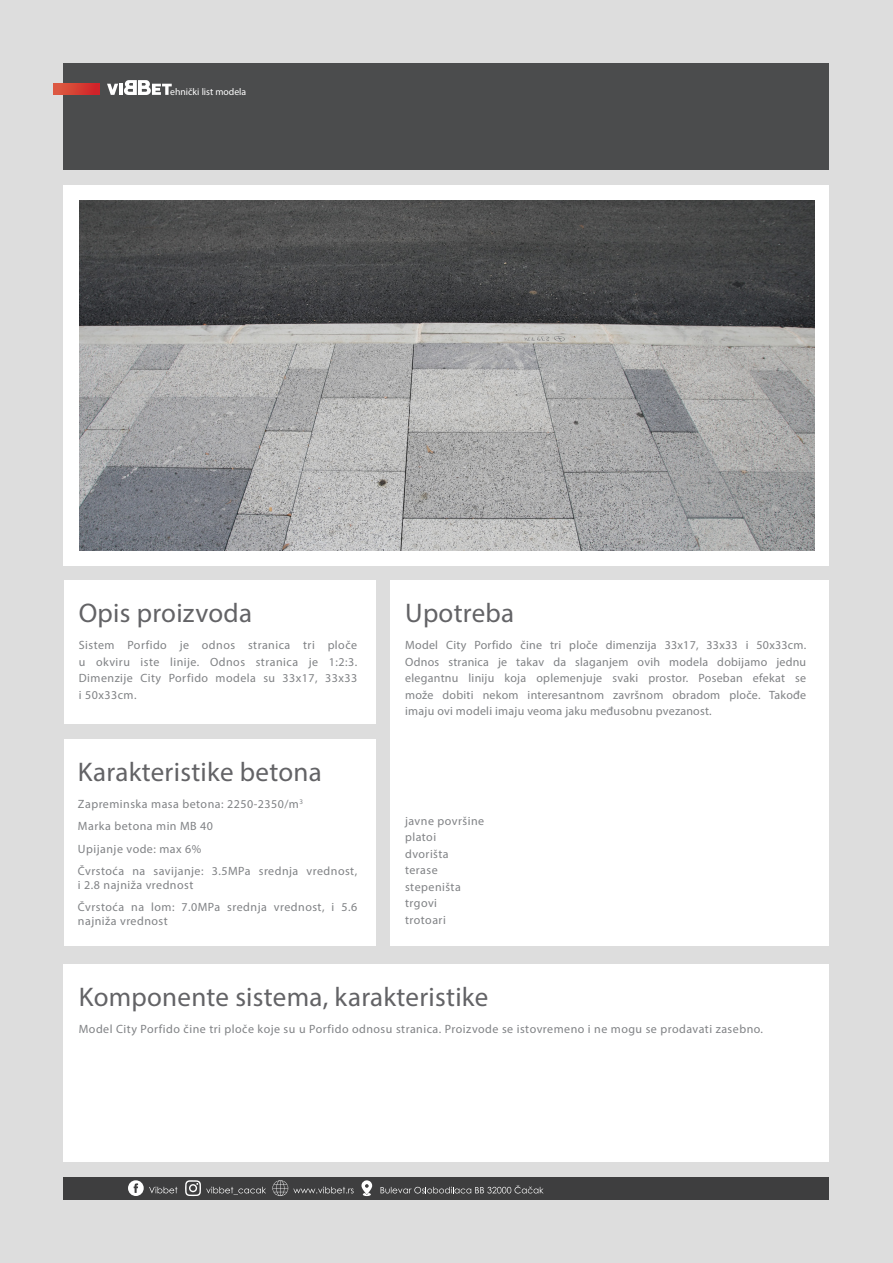
<style>
.page{position:relative;width:893px;height:1263px;background:#ddd}
.page>*{position:absolute;margin:0;border:0;box-sizing:border-box;transform-origin:0 0}
.Podnaslov_tamno{font:27px "Myriad Pro";letter-spacing:.01em;color:#636366}
.Glavni_text_svetlo{font:12px/16.5px "Myriad Pro";letter-spacing:.04em;color:#808285;text-align:justify}
.Pomoćni_text_svetlo{font:9.75px "Myriad Pro";color:#fff}
</style>
<div class="page">
<div style="left:64px;top:64px;width:765px;height:106px;background:#4b4c4d"></div>
<div style="left:64px;top:580px;width:311px;height:144px;background:#fff"></div>
<div style="left:64px;top:185px;width:765px;height:380px;background:#fff"></div>
<div style="left:64px;top:964px;width:765px;height:198px;background:#fff"></div>
<div style="left:64px;top:739px;width:311px;height:207px;background:#fff"></div>
<div style="left:390px;top:580px;width:439px;height:366px;background:#fff"></div>
<svg style="left:107px;top:80px;width:65px;height:15px"></svg>
<div style="left:64px;top:1177px;width:765px;height:22px;background:#3e3e3f"></div>
<svg style="left:381px;top:1185px;width:163px;height:8px"></svg>
<svg style="left:361px;top:1180px;width:11px;height:16px"></svg>
<svg style="left:272px;top:1180px;width:82px;height:16px"></svg>
<svg style="left:128px;top:1180px;width:49px;height:16px"></svg>
<svg style="left:185px;top:1180px;width:81px;height:16px"></svg>
<img style="left:79px;top:200px;width:735px;height:350px">
<svg style="left:54px;top:84px;width:46px;height:11px"></svg>
<p class="Pomoćni_text_svetlo" style="left:170px;top:86px;width:78px">ehnički list modela</p>
<p class="Podnaslov_tamno" style="left:79px;top:596px;width:175px">Opis proizvoda</p>
<p class="Podnaslov_tamno" style="left:405px;top:596px;width:110px">Upotreba</p>
<p class="Glavni_text_svetlo" style="left:79px;top:637px;width:280px">Sistem Porfido je odnos stranica tri ploče u okviru iste linije. Odnos stranica je 1:2:3.<br>Dimenzije City Porfido modela su 33x17, 33x33 i 50x33cm.</p>
<p class="Podnaslov_tamno" style="left:78px;top:755px;width:245px">Karakteristike betona</p>
<p class="Glavni_text_svetlo" style="left:78px;top:795px;width:227px">Zapreminska masa betona: 2250-2350/m<sup>3</sup></p>
<p class="Glavni_text_svetlo" style="left:78px;top:818px;width:137px">Marka betona min MB 40</p>
<p class="Glavni_text_svetlo" style="left:78px;top:840px;width:125px">Upijanje vode: max 6%</p>
<p class="Glavni_text_svetlo" style="left:78px;top:864px;width:281px;line-height:13.5px">Čvrstoća na savijanje: 3.5MPa srednja vrednost, i 2.8 najniža vrednost</p>
<p class="Glavni_text_svetlo" style="left:78px;top:900px;width:281px;line-height:13.5px">Čvrstoća na lom: 7.0MPa srednja vrednost, i 5.6 najniža vrednost</p>
<p class="Glavni_text_svetlo" style="left:405px;top:637px;width:402px">Model City Porfido čine tri ploče dimenzija 33x17, 33x33 i 50x33cm.<br>Odnos stranica je takav da slaganjem ovih modela dobijamo jednu elegantnu liniju koja oplemenjuje svaki prostor. Poseban efekat se može dobiti nekom interesantnom završnom obradom ploče. Takođe imaju ovi modeli imaju veoma jaku međusobnu pvezanost.</p>
<p class="Glavni_text_svetlo" style="left:405px;top:812px;width:81px">javne površine</p>
<p class="Glavni_text_svetlo" style="left:405px;top:829px;width:33px">platoi</p>
<p class="Glavni_text_svetlo" style="left:405px;top:845px;width:45px">dvorišta</p>
<p class="Glavni_text_svetlo" style="left:405px;top:862px;width:34px">terase</p>
<p class="Glavni_text_svetlo" style="left:405px;top:878px;width:57px">stepeništa</p>
<p class="Glavni_text_svetlo" style="left:405px;top:895px;width:33px">trgovi</p>
<p class="Glavni_text_svetlo" style="left:405px;top:911px;width:42px">trotoari</p>
<p class="Podnaslov_tamno" style="left:79px;top:980px;width:411px">Komponente sistema, karakteristike</p>
<p class="Glavni_text_svetlo" style="left:79px;top:1021px;width:686px">Model City Porfido čine tri ploče koje su u Porfido odnosu stranica. Proizvode se istovremeno i ne mogu se prodavati zasebno.</p>
</div>
